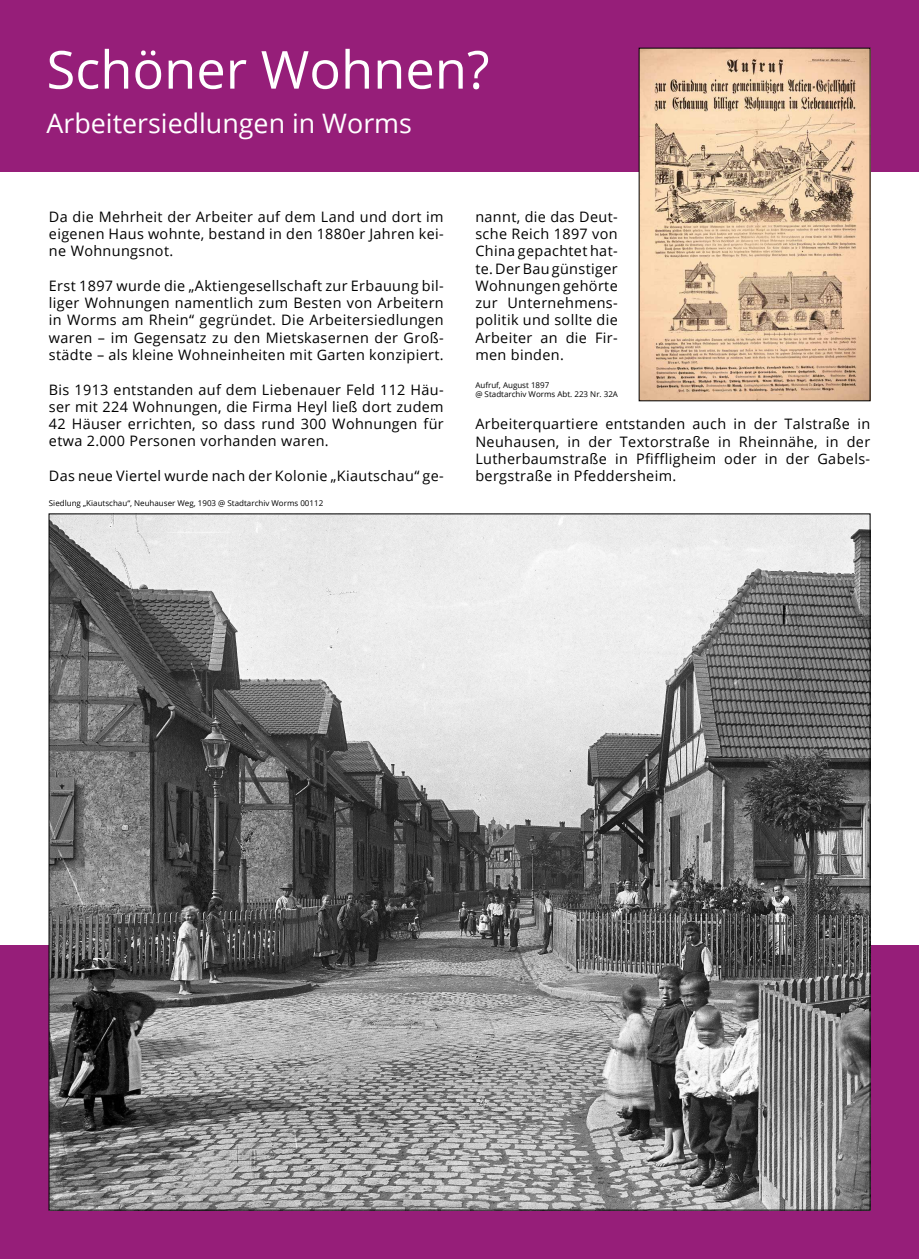
<style>
.page{position:relative;width:919px;height:1259px;background:#fff}
.page>*{position:absolute;margin:0;border:0;box-sizing:border-box;transform-origin:0 0}
.t1{font:52.4px "Open Sans";color:#fff}
.t2{font:26.8px "Open Sans";color:#fff}
.t3{font:14.4px/17.3px "Open Sans";letter-spacing:.025em;color:#000;text-align:justify}
.t4{font:8px/9.6px "Open Sans";color:#000}
</style>
<div class="page">
<div style="left:0;top:0;width:918px;height:172px;background:#961e79"></div>
<div style="left:0;top:946px;width:918px;height:313px;background:#961e79"></div>
<img style="left:51px;top:516px;width:817px;height:692px">
<img style="left:641px;top:50px;width:227px;height:349px">
<p class="t1" style="left:46px;top:34px;width:444px">Schöner Wohnen?</p>
<p class="t2" style="left:46px;top:105px;width:367px">Arbeitersiedlungen in Worms</p>
<p class="t3" style="left:49px;top:207px;width:396px">Da die Mehrheit der Arbeiter auf dem Land und dort im eigenen Haus wohnte, bestand in den 1880er Jahren kei&shy;ne Wohnungsnot.</p>
<p class="t3" style="left:49px;top:277px;width:396px">Erst 1897 wurde die „Aktiengesellschaft zur Erbauung bil&shy;liger Wohnungen namentlich zum Besten von Arbeitern in Worms am Rhein“ gegründet. Die Arbeitersiedlungen waren – im Gegensatz zu den Mietskasernen der Groß&shy;städte – als kleine Wohneinheiten mit Garten konzipiert.</p>
<p class="t3" style="left:49px;top:380px;width:396px">Bis 1913 entstanden auf dem Liebenauer Feld 112 Häu&shy;ser mit 224 Wohnungen, die Firma Heyl ließ dort zudem 42 Häuser errichten, so dass rund 300 Wohnungen für etwa 2.000 Personen vorhanden waren.</p>
<p class="t3" style="left:49px;top:467px;width:396px">Das neue Viertel wurde nach der Kolonie „Kiautschau“ ge-</p>
<p class="t4" style="left:49px;top:498px;width:276px">Siedlung „Kiautschau“, Neuhauser Weg, 1903 @ Stadtarchiv Worms 00112</p>
<p class="t3" style="left:475px;top:207px;width:144px">nannt, die das Deut&shy;sche Reich 1897 von China gepachtet hat&shy;te. Der Bau günstiger Wohnungen gehörte zur Unternehmens&shy;politik und sollte die Arbeiter an die Fir&shy;men binden.</p>
<p class="t4" style="left:475px;top:380px;width:144px">Aufruf, August 1897<br>@ Stadtarchiv Worms Abt. 223 Nr. 32A</p>
<p class="t3" style="left:475px;top:415px;width:396px">Arbeiterquartiere entstanden auch in der Talstraße in Neuhausen, in der Textorstraße in Rheinnähe, in der Lutherbaumstraße in Pfiffligheim oder in der Gabels&shy;bergstraße in Pfeddersheim.</p>
</div>
